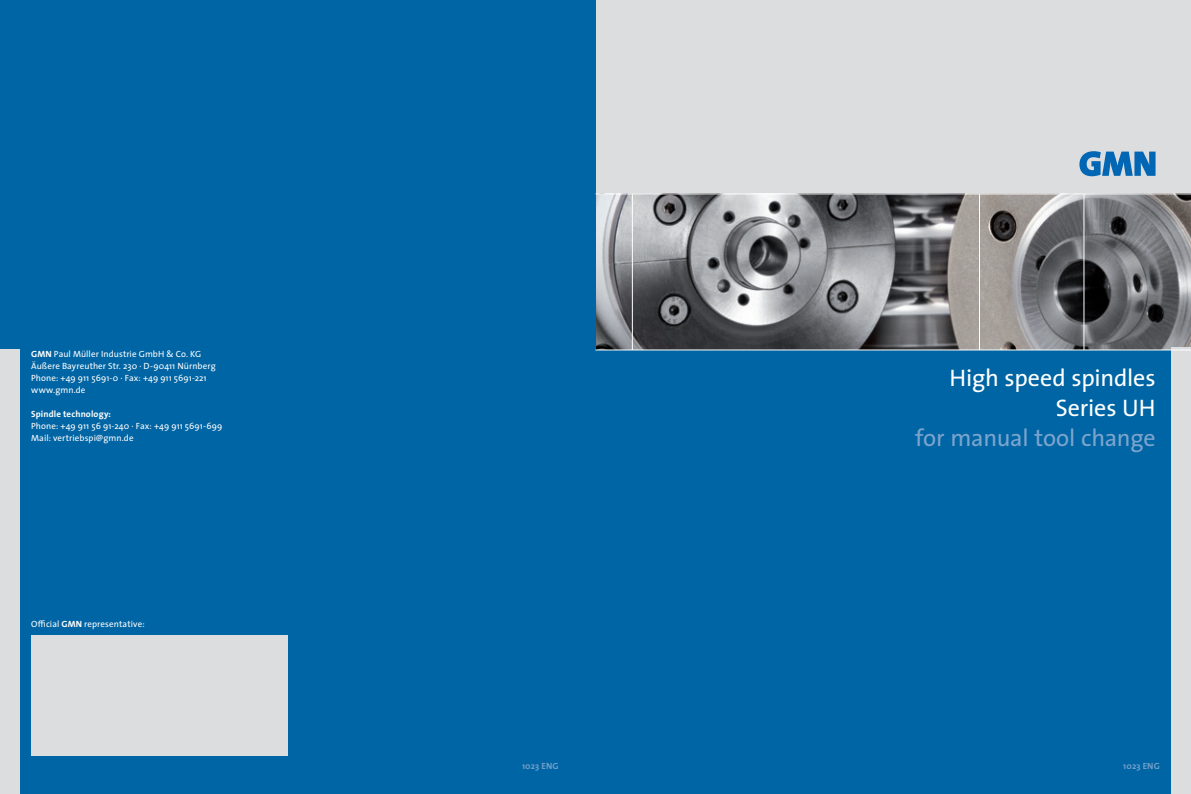
<style>
.page{position:relative;width:1191px;height:794px;background:#fff}
.page>*{position:absolute;margin:0;border:0;box-sizing:border-box;transform-origin:0 0}
.t1{font:24px/30px "The Sans";letter-spacing:-.005em;color:#fff;text-align:right}
.t2{font:24px "The Sans";letter-spacing:-.015em;color:#7ca5ce}
.t3{font:9px/12px "The Sans";letter-spacing:.01em;color:#fff}
.t4{font:700 9px "The Sans";letter-spacing:.015em;color:#fff}
.t5{font:700 9px "The Sans";letter-spacing:.015em;color:#729eca}
.s1{font-weight:700}
</style>
<div class="page">
<div style="left:595px;top:0;width:596px;height:266px;background:#dcdddf"></div>
<div style="left:595px;top:270px;width:596px;height:524px;background:#0065a4"></div>
<img style="left:595px;top:195px;width:596px;height:155px">
<div style="left:1171px;top:347px;width:20px;height:447px;background:#dcdddf"></div>
<hr style="left:632px;top:194px;width:1px;height:156px;background:#fff">
<hr style="left:1083px;top:194px;width:1px;height:156px;background:#fff">
<hr style="left:979px;top:194px;width:1px;height:156px;background:#fff">
<div style="left:0;top:0;width:595px;height:794px;background:#0065a4"></div>
<div style="left:0;top:350px;width:20px;height:444px;background:#dcdddf"></div>
<div style="left:31px;top:635px;width:257px;height:120px;background:#dcdddf"></div>
<hr style="left:595px;top:194px;width:596px;height:1px;background:#fff">
<hr style="left:595px;top:350px;width:596px;height:1px;background:#fff">
<svg style="left:1079px;top:151px;width:76px;height:25px"></svg>
<p class="t3" style="left:31px;top:347px;width:186px"><span class="s1">GMN</span> Paul Müller Industrie GmbH &amp; Co. KG Äußere Bayreuther Str. 230 · D-90411 Nürnberg Phone: +49 911 5691-0 · Fax: +49 911 5691-221 www.gmn.de</p>
<p class="t4" style="left:31px;top:406px;width:81px">Spindle technology:</p>
<p class="t3" style="left:31px;top:419px;width:193px">Phone: +49 911 56 91-240 · Fax: +49 911 5691-699<br>Mail: vertriebspi@gmn.de</p>
<p class="t3" style="left:31px;top:617px;width:115px">Official <span class="s1">GMN</span> representative:</p>
<h1 class="t1" style="left:949px;top:362px;width:207px">High speed spindles<br>Series UH</h1>
<h1 class="t2" style="left:915px;top:418px;width:242px">for manual tool change</h1>
<p class="t5" style="left:522px;top:759px;width:38px">1023 ENG</p>
<p class="t5" style="left:1123px;top:759px;width:38px">1023 ENG</p>
</div>
